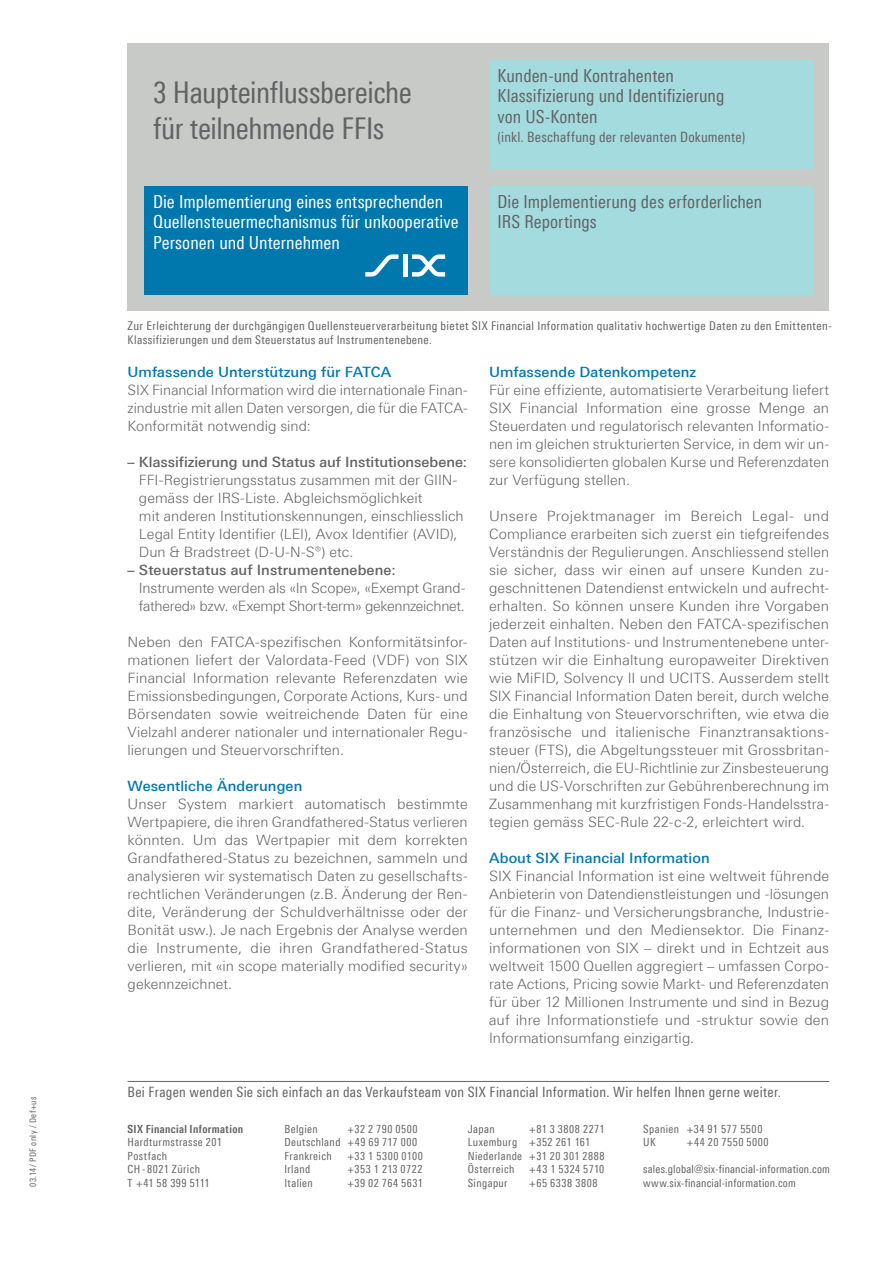
<style>
.page{position:relative;width:893px;height:1263px;background:#fff}
.page>*{position:absolute;margin:0;border:0;box-sizing:border-box;transform-origin:0 0}
.t1{font:30px/36px "Linotype Univers 420 Cn";letter-spacing:-.015em;color:#636366}
.t2{font:18px/20.2px "Linotype Univers 420 Cn";color:#636366}
.t3{font:18px/20.2px "Linotype Univers 420 Cn";color:#fff}
.t4{font:300 14.25px/18px "Linotype Univers 330";letter-spacing:.005em;color:#636366;text-align:justify}
.t5{font:14.25px "Linotype Univers 420 Cn";letter-spacing:.02em;color:#636366}
.t6{font:500 14.25px "Linotype Univers 530";letter-spacing:.005em;color:#0078ae}
.t7{font:300 14.25px/18px "Linotype Univers 330";letter-spacing:-.02em;color:#636366}
.t8{font:500 14.25px "Linotype Univers 530";color:#636366}
.t9{font:12px/14.4px "Linotype Univers 420 Cn";letter-spacing:.03em;color:#636366}
.t10{font:11.25px/13.5px "Linotype Univers 420 Cn";letter-spacing:.035em;color:#636366}
.t11{font:11.25px/13.5px "Linotype Univers 420 Cn";letter-spacing:.015em;color:#636366}
.t12{font:700 11.25px "Linotype Univers 620 Cn";letter-spacing:.035em;color:#636366}
.t13{font:11.25px "Linotype Univers 420 Cn";letter-spacing:.055em;color:#636366}
.t14{font:9px "Linotype Univers 420 Cn";letter-spacing:.045em;color:#636366}
</style>
<div class="page">
<hr style="left:128px;top:1081px;width:701px;height:1px;background:#636366">
<div style="left:128px;top:43px;width:701px;height:267px;background:#c7cac7"></div>
<div style="left:145px;top:187px;width:323px;height:108px;background:#0078ae"></div>
<div style="left:489px;top:187px;width:323px;height:108px;background:#a4dbde"></div>
<div style="left:489px;top:61px;width:323px;height:108px;background:#a4dbde"></div>
<svg style="left:365px;top:254px;width:33px;height:23px"></svg>
<div style="left:403px;top:254px;width:5px;height:23px;background:#fff"></div>
<svg style="left:412px;top:254px;width:33px;height:23px"></svg>
<p class="t14" style="left:28px;top:1187px;width:92px;rotate:-90deg">03.14/ PDF only / Def+us</p>
<h1 class="t1" style="left:153px;top:74px;width:260px">3 Haupteinflussbereiche für teilnehmende FFIs</h1>
<p class="t2" style="left:497px;top:65px;width:228px">Kunden-und Kontrahenten<br>Klassifizierung und Identifizierung von US-Konten</p>
<p class="t5" style="left:497px;top:129px;width:249px">(inkl. Beschaffung der relevanten Dokumente)</p>
<p class="t3" style="left:153px;top:191px;width:307px">Die Implementierung eines entsprechenden<br>Quellensteuermechanismus für unkooperative<br>Personen und Unternehmen</p>
<p class="t2" style="left:497px;top:191px;width:266px">Die Implementierung des erforderlichen<br>IRS Reportings</p>
<p class="t9" style="left:128px;top:318px;width:706px">Zur Erleichterung der durchgängigen Quellensteuerverarbeitung bietet SIX Financial Information qualitativ hochwertige Daten zu den Emittenten-<br>Klassifizierungen und dem Steuerstatus auf Instrumentenebene.</p>
<p class="t6" style="left:128px;top:363px;width:265px">Umfassende Unterstützung für FATCA</p>
<p class="t4" style="left:128px;top:381px;width:342px">SIX Financial Information wird die internationale Finan&shy;zindustrie mit allen Daten versorgen, die für die FATCA-Konformität notwendig sind:</p>
<p class="t8" style="left:128px;top:453px;width:341px">– Klassifizierung und Status auf Institutionsebene:</p>
<p class="t4" style="left:139px;top:471px;width:326px;text-align:left">FFI-Registrierungsstatus zusammen mit der GIIN&shy;gemäss der IRS-Liste. Abgleichsmöglichkeit<br>mit anderen Institutionskennungen, einschliesslich Legal Entity Identifier (LEI), Avox Identifier (AVID), Dun &amp; Bradstreet (D-U-N-S®) etc.</p>
<p class="t8" style="left:128px;top:561px;width:270px">– Steuerstatus auf Instrumentenebene:</p>
<p class="t7" style="left:139px;top:579px;width:328px">Instrumente werden als «In Scope», «Exempt Grand&shy;fathered» bzw. «Exempt Short-term» gekennzeichnet.</p>
<p class="t4" style="left:128px;top:633px;width:342px">Neben den FATCA-spezifischen Konformitätsinfor&shy;mationen liefert der Valordata-Feed (VDF) von SIX Financial Information relevante Referenzdaten wie Emissionsbedingungen, Corporate Actions, Kurs- und Börsendaten sowie weitreichende Daten für eine Vielzahl anderer nationaler und internationaler Regu&shy;lierungen und Steuervorschriften.</p>
<p class="t6" style="left:128px;top:777px;width:176px">Wesentliche Änderungen</p>
<p class="t4" style="left:128px;top:795px;width:342px">Unser System markiert automatisch bestimmte Wertpapiere, die ihren Grandfathered-Status verlieren könnten. Um das Wertpapier mit dem korrekten Grandfathered-Status zu bezeichnen, sammeln und analysieren wir systematisch Daten zu gesellschafts&shy;rechtlichen Veränderungen (z.B. Änderung der Ren&shy;dite, Veränderung der Schuldverhältnisse oder der Bonität usw.). Je nach Ergebnis der Analyse werden die Instrumente, die ihren Grandfathered-Status verlieren, mit «in scope materially modified security» gekennzeichnet.</p>
<p class="t6" style="left:489px;top:363px;width:209px">Umfassende Datenkompetenz</p>
<p class="t4" style="left:489px;top:381px;width:342px">Für eine effiziente, automatisierte Verarbeitung liefert SIX Financial Information eine grosse Menge an Steuerdaten und regulatorisch relevanten Informatio&shy;nen im gleichen strukturierten Service, in dem wir un&shy;sere konsolidierten globalen Kurse und Referenzdaten zur Verfügung stellen.</p>
<p class="t4" style="left:489px;top:507px;width:342px">Unsere Projektmanager im Bereich Legal- und Compliance erarbeiten sich zuerst ein tiefgreifendes Verständnis der Regulierungen. Anschliessend stellen sie sicher, dass wir einen auf unsere Kunden zu&shy;geschnittenen Datendienst entwickeln und aufrecht&shy;erhalten. So können unsere Kunden ihre Vorgaben jederzeit einhalten. Neben den FATCA-spezifischen Daten auf Institutions- und Instrumentenebene unter&shy;stützen wir die Einhaltung europaweiter Direktiven wie MiFID, Solvency II und UCITS. Ausserdem stellt SIX Financial Information Daten bereit, durch welche die Einhaltung von Steuervorschriften, wie etwa die französische und italienische Finanztransaktions&shy;steuer (FTS), die Abgeltungssteuer mit Grossbritan&shy;nien/Österreich, die EU-Richtlinie zur Zinsbesteuerung und die US-Vorschriften zur Gebührenberechnung im Zusammenhang mit kurzfristigen Fonds-Handelsstra&shy;tegien gemäss SEC-Rule 22-c-2, erleichtert wird.</p>
<p class="t6" style="left:489px;top:849px;width:222px">About SIX Financial Information</p>
<p class="t4" style="left:489px;top:867px;width:342px">SIX Financial Information ist eine weltweit führende Anbieterin von Datendienstleistungen und -lösungen für die Finanz- und Versicherungsbranche, Industrie&shy;unternehmen und den Mediensektor. Die Finanz&shy;informationen von SIX – direkt und in Echtzeit aus weltweit 1500 Quellen aggregiert – umfassen Corpo&shy;rate Actions, Pricing sowie Markt- und Referenzdaten für über 12 Millionen Instrumente und sind in Bezug auf ihre Informationstiefe und -struktur sowie den Informationsumfang einzigartig.</p>
<p class="t5" style="left:128px;top:1083px;width:655px">Bei Fragen wenden Sie sich einfach an das Verkaufsteam von SIX Financial Information. Wir helfen Ihnen gerne weiter.</p>
<p class="t10" style="left:643px;top:1122px;width:121px">Spanien +34 91 577 5500<br>UK</p>
<p class="t12" style="left:128px;top:1122px;width:117px">SIX Financial Information</p>
<p class="t10" style="left:128px;top:1136px;width:96px">Hardturmstrasse 201<br>Postfach<br>CH - 8021 Zürich<br>T +41 58 399 5111</p>
<p class="t10" style="left:284px;top:1122px;width:135px;text-align:justify;text-indent:63px">+32 2 790 0500<br>Deutschland +49 69 717 000<br>Frankreich</p>
<p class="t10" style="left:284px;top:1122px;width:35px">Belgien</p>
<p class="t10" style="left:468px;top:1122px;width:29px">Japan</p>
<p class="t10" style="left:468px;top:1122px;width:138px;text-indent:62px">+81 3 3808 2271<br>Luxemburg +352 261 161<br>Niederlande +31 20 301 2888<br>Österreich</p>
<p class="t10" style="left:687px;top:1136px;width:84px">+44 20 7550 5000</p>
<p class="t11" style="left:643px;top:1163px;width:188px">sales.global@six-financial-information.com www.six-financial-information.com</p>
<p class="t13" style="left:347px;top:1149px;width:77px">+33 1 5300 0100</p>
<p class="t10" style="left:284px;top:1163px;width:27px">Irland</p>
<p class="t10" style="left:347px;top:1163px;width:77px">+353 1 213 0722</p>
<p class="t10" style="left:284px;top:1176px;width:30px">Italien</p>
<p class="t10" style="left:347px;top:1176px;width:77px">+39 02 764 5631</p>
<p class="t10" style="left:529px;top:1163px;width:77px">+43 1 5324 5710</p>
<p class="t10" style="left:468px;top:1176px;width:41px">Singapur</p>
<p class="t10" style="left:529px;top:1176px;width:70px">+65 6338 3808</p>
</div>
